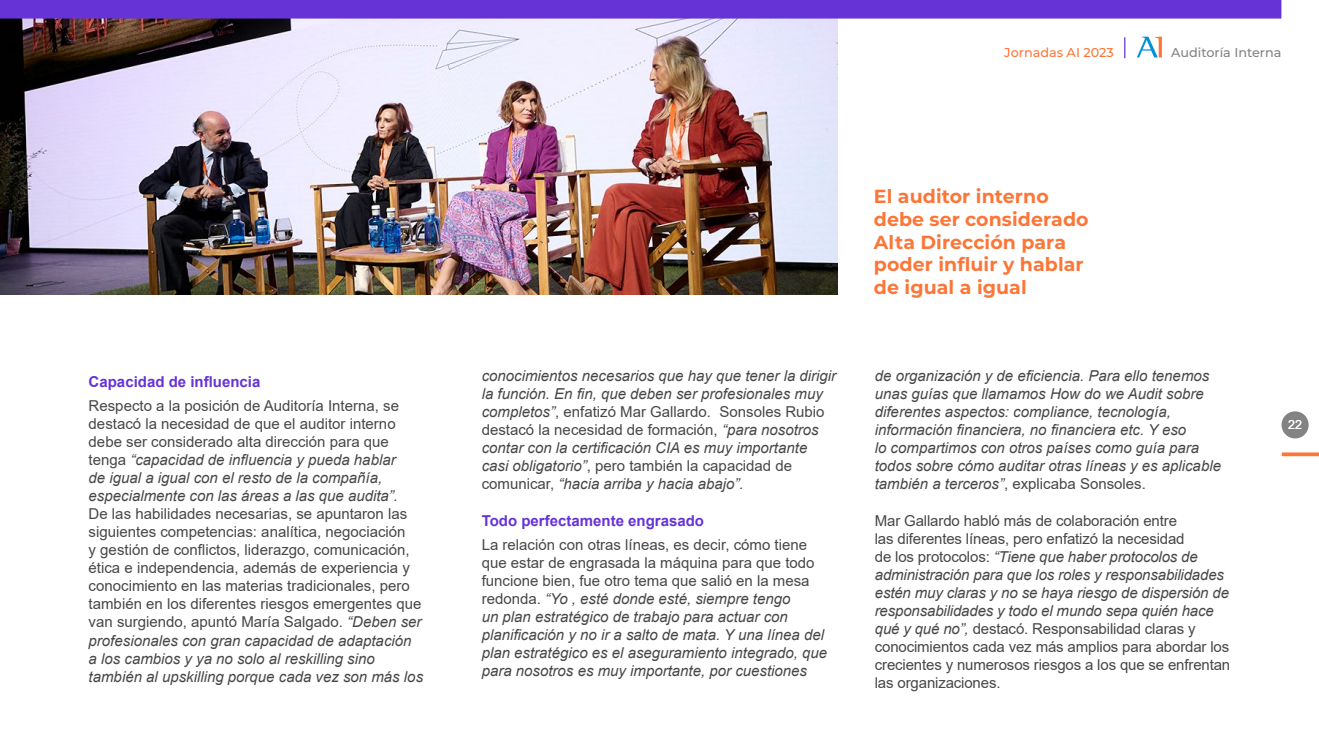
<style>
.page{position:relative;width:1319px;height:745px;background:#fff}
.page>*{position:absolute;margin:0;border:0;box-sizing:border-box;transform-origin:0 0}
.t1{font:700 18.88px/22.6px "Montserrat";letter-spacing:.005em;color:#fc7638}
.t2{font:15px/18px "Arial";color:#474747}
.t3{font:italic 15px/18px "Arial";color:#474747}
.t4{font:700 15px "Arial";color:#6633d6}
.t5{font:500 12.75px "Montserrat";color:#838383}
.t6{font:500 12.75px "Montserrat";color:#fc7638}
.t7{font:12.5px "Arial";color:#fff}
.s1{font-style:italic}
.s2{font-style:normal}
</style>
<div class="page">
<div style="left:1281px;top:411px;width:27px;height:27px;background:#838383;border-radius:50%"></div>
<svg style="left:1281px;top:452px;width:37px;height:4px"></svg>
<svg style="left:1137px;top:36px;width:24px;height:21px"></svg>
<img style="left:0;top:19px;width:837px;height:275px">
<div style="left:0;top:0;width:1281px;height:19px;background:#6633d6"></div>
<hr style="left:1123px;top:37px;width:2px;height:21px;background:#6633d6">
<p class="t4" style="left:89px;top:371px;width:173px">Capacidad de influencia</p>
<p class="t2" style="left:89px;top:396px;width:312px">Respecto a la posición de Auditoría Interna, se destacó la necesidad de que el auditor interno debe ser considerado alta dirección para que tenga <span class="s1">“capacidad de influencia y pueda hablar de igual a igual con el resto de la compañía, especialmente con las áreas a las que audita”.</span></p>
<p class="t2" style="left:89px;top:504px;width:336px">De las habilidades necesarias, se apuntaron las siguientes competencias: analítica, negociación<br>y gestión de conflictos, liderazgo, comunicación, ética e independencia, además de experiencia y conocimiento en las materias tradicionales, pero también en los diferentes riesgos emergentes que van surgiendo, apuntó María Salgado. <span class="s1">“Deben ser profesionales con gran capacidad de adaptación a los cambios y ya no solo al reskilling sino también al upskilling porque cada vez son más los</span></p>
<p class="t6" style="left:1004px;top:44px;width:111px">Jornadas AI 2023</p>
<p class="t5" style="left:1170px;top:44px;width:112px">Auditoría Interna</p>
<p class="t3" style="left:481px;top:366px;width:356px">conocimientos necesarios que hay que tener la dirigir la función. En fin, que deben ser profesionales muy completos”<span class="s2">, enfatizó Mar Gallardo. Sonsoles Rubio destacó la necesidad de formación,</span> “para nosotros contar con la certificación CIA es muy importante casi obligatorio”<span class="s2">, pero también la capacidad de comunicar,</span> “hacia arriba y hacia abajo”.</p>
<p class="t4" style="left:481px;top:509px;width:224px">Todo perfectamente engrasado</p>
<p class="t3" style="left:481px;top:535px;width:347px"><span class="s2">La relación con otras líneas, es decir, cómo tiene que estar de engrasada la máquina para que todo funcione bien, fue otro tema que salió en la mesa redonda.</span> “Yo , esté donde esté, siempre tengo<br>un plan estratégico de trabajo para actuar con planificación y no ir a salto de mata. Y una línea del plan estratégico es el aseguramiento integrado, que para nosotros es muy importante, por cuestiones</p>
<p class="t1" style="left:873px;top:184px;width:216px">El auditor interno debe ser considerado<br>Alta Dirección para poder influir y hablar de igual a igual</p>
<p class="t3" style="left:874px;top:366px;width:347px">de organización y de eficiencia. Para ello tenemos unas guías que llamamos How do we Audit sobre diferentes aspectos: compliance, tecnología, información financiera, no financiera etc. Y eso<br>lo compartimos con otros países como guía para todos sobre cómo auditar otras líneas y es aplicable también a terceros”<span class="s2">, explicaba Sonsoles.</span></p>
<p class="t2" style="left:874px;top:511px;width:357px">Mar Gallardo habló más de colaboración entre<br>las diferentes líneas, pero enfatizó la necesidad<br>de los protocolos: <span class="s1">“Tiene que haber protocolos de administración para que los roles y responsabilidades estén muy claras y no se haya riesgo de dispersión de responsabilidades y todo el mundo sepa quién hace qué y qué no”,</span> destacó. Responsabilidad claras y conocimientos cada vez más amplios para abordar los crecientes y numerosos riesgos a los que se enfrentan las organizaciones.</p>
<p class="t7" style="left:1287px;top:416px;width:15px">22</p>
</div>
